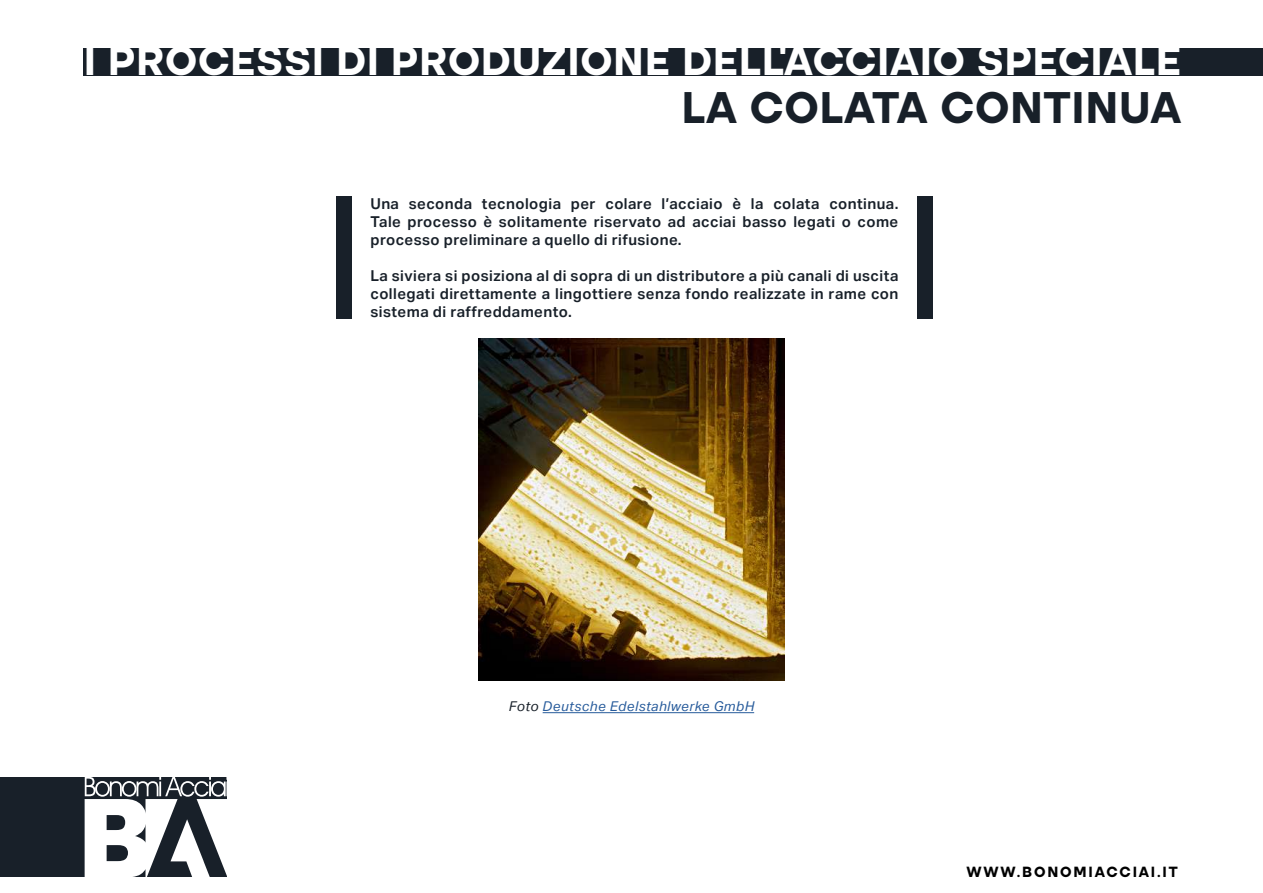
<style>
.page{position:relative;width:1263px;height:893px;background:#fff}
.page>*{position:absolute;margin:0;border:0;box-sizing:border-box;transform-origin:0 0}
.t1{font:700 45px "Altone Trial";letter-spacing:.015em;color:#182029}
.t2{font:700 42px "Altone Trial";letter-spacing:.015em;color:#fff}
.t3{font:600 15px/18px "Aktiv Grotesk";letter-spacing:.03em;color:#182029;text-align:justify}
.t4{font:700 15px "Altone Trial";letter-spacing:.12em;color:#000}
.t5{font:italic 13.5px "Aktiv Grotesk";letter-spacing:.04em;color:#275b9b}
.s1{color:#182029}
</style>
<div class="page">
<div style="left:83px;top:48px;width:1180px;height:27px;background:#182029"></div>
<div style="left:336px;top:196px;width:15px;height:123px;background:#182029"></div>
<div style="left:917px;top:196px;width:16px;height:123px;background:#182029"></div>
<img style="left:479px;top:338px;width:305px;height:342px">
<hr style="left:543px;top:712px;width:211px;height:1px;background:#275b9b">
<div style="left:0;top:777px;width:227px;height:100px;background:#182029"></div>
<svg style="left:85px;top:777px;width:142px;height:100px"></svg>
<h2 class="t2" style="left:84px;top:42px;width:1099px">I PROCESSI DI PRODUZIONE DELL’ACCIAIO SPECIALE</h2>
<h1 class="t1" style="left:682px;top:88px;width:501px">LA COLATA CONTINUA</h1>
<p class="t3" style="left:370px;top:195px;width:529px">Una seconda tecnologia per colare l’acciaio è la colata continua.<br>Tale processo è solitamente riservato ad acciai basso legati o come processo preliminare a quello di rifusione.</p>
<p class="t3" style="left:370px;top:267px;width:529px">La siviera si posiziona al di sopra di un distributore a più canali di uscita collegati direttamente a lingottiere senza fondo realizzate in rame con sistema di raffreddamento.</p>
<p class="t5" style="left:509px;top:699px;width:247px"><span class="s1">Foto</span> Deutsche Edelstahlwerke GmbH</p>
<p class="t4" style="left:966px;top:865px;width:213px">WWW.BONOMIACCIAI.IT</p>
</div>
